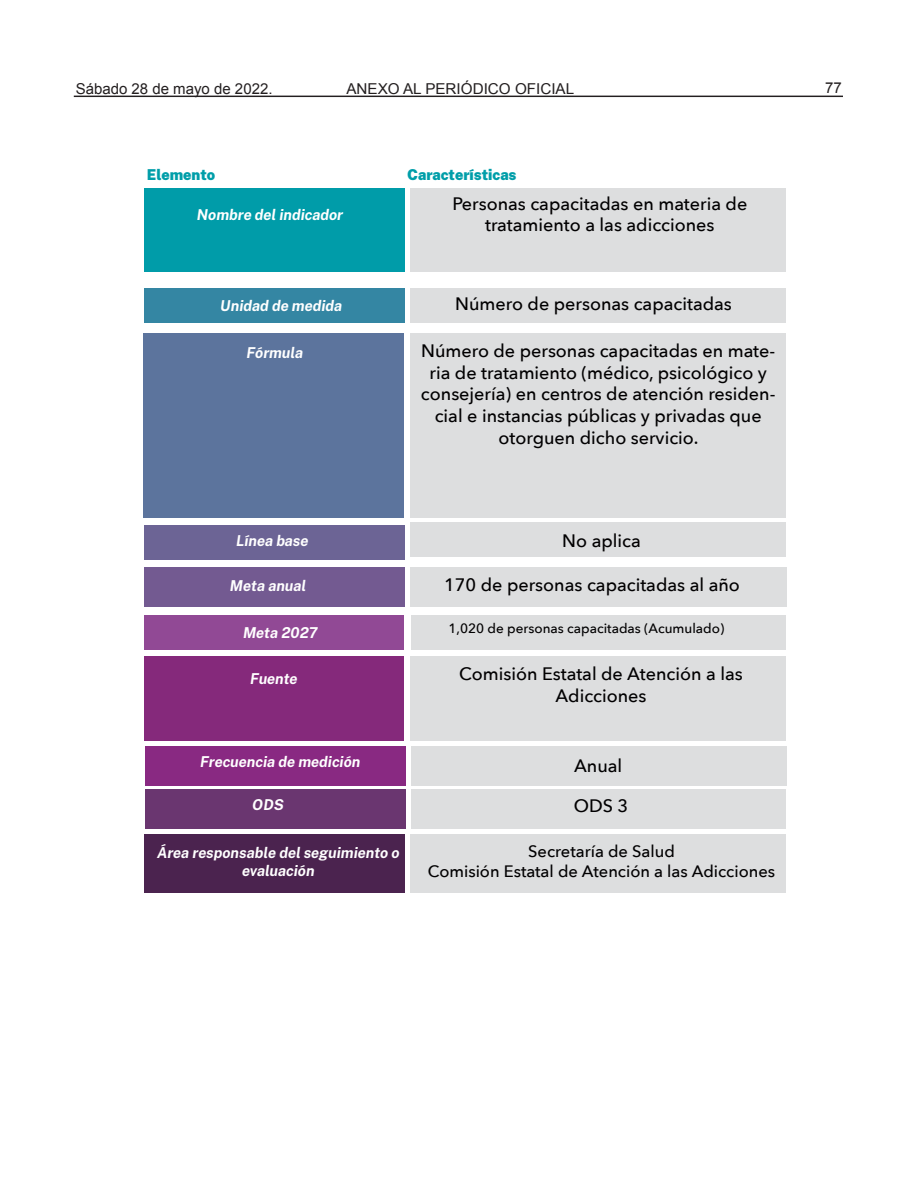
<style>
.page{position:relative;width:918px;height:1188px;background:#fff}
.page>*{position:absolute;margin:0;border:0;box-sizing:border-box;transform-origin:0 0}
.t1{font:500 18px/21.6px "Avenir Next";color:#010001;text-align:center}
.t2{font:500 16.5px/19.8px "Avenir Next";color:#010001;text-align:center}
.t3{font:italic 700 15px/18px "Public Sans";color:#fff;text-align:center}
.t4{font:15px "Arial";color:#231f20}
.t5{font:900 15px "Public Sans";color:#009ea9}
.t6{font:500 13.5px "Avenir Next";color:#010001}
</style>
<div class="page">
<hr style="left:74px;top:96px;width:769px;height:1px;background:#231f20">
<div style="left:144px;top:189px;width:261px;height:83px;background:#009ca9"></div>
<div style="left:144px;top:288px;width:261px;height:35px;background:#3486a3"></div>
<div style="left:144px;top:334px;width:260px;height:184px;background:#5c749d"></div>
<div style="left:144px;top:525px;width:261px;height:35px;background:#6c6495"></div>
<div style="left:144px;top:567px;width:261px;height:40px;background:#735a91"></div>
<div style="left:411px;top:189px;width:375px;height:83px;background:#dddedf"></div>
<div style="left:411px;top:288px;width:375px;height:35px;background:#dddedf"></div>
<div style="left:411px;top:334px;width:375px;height:184px;background:#dddedf"></div>
<div style="left:410px;top:522px;width:376px;height:34px;background:#dddedf"></div>
<div style="left:410px;top:567px;width:377px;height:40px;background:#dddedf"></div>
<div style="left:144px;top:615px;width:260px;height:34px;background:#914995"></div>
<div style="left:145px;top:789px;width:260px;height:40px;background:#6a3670"></div>
<div style="left:144px;top:656px;width:260px;height:85px;background:#85297b"></div>
<div style="left:145px;top:746px;width:261px;height:40px;background:#892982"></div>
<div style="left:144px;top:834px;width:261px;height:59px;background:#4b234f"></div>
<div style="left:412px;top:615px;width:374px;height:34px;background:#dddedf"></div>
<div style="left:410px;top:656px;width:376px;height:85px;background:#dddedf"></div>
<div style="left:412px;top:789px;width:374px;height:40px;background:#dddedf"></div>
<div style="left:410px;top:834px;width:376px;height:59px;background:#dddedf"></div>
<div style="left:412px;top:746px;width:375px;height:40px;background:#dddedf"></div>
<p class="t4" style="left:76px;top:79px;width:198px">Sábado 28 de mayo de 2022.</p>
<p class="t4" style="left:346px;top:79px;width:229px">ANEXO AL PERIÓDICO OFICIAL</p>
<p class="t4" style="left:825px;top:78px;width:18px">77</p>
<p class="t5" style="left:147px;top:163px;width:70px">Elemento</p>
<p class="t5" style="left:407px;top:163px;width:111px">Características</p>
<p class="t3" style="left:197px;top:205px;width:148px">Nombre del indicador</p>
<p class="t3" style="left:220px;top:296px;width:124px">Unidad de medida</p>
<p class="t3" style="left:246px;top:343px;width:58px">Fórmula</p>
<p class="t1" style="left:452px;top:192px;width:297px">Personas capacitadas en materia de tratamiento a las adicciones</p>
<p class="t1" style="left:455px;top:292px;width:278px">Número de personas capacitadas</p>
<p class="t1" style="left:421px;top:340px;width:356px">Número de personas capacitadas en mate&shy;ria de tratamiento (médico, psicológico y consejería) en centros de atención residen&shy;cial e instancias públicas y privadas que otorguen dicho servicio.</p>
<p class="t3" style="left:236px;top:531px;width:74px">Línea base</p>
<p class="t1" style="left:562px;top:529px;width:80px">No aplica</p>
<p class="t3" style="left:230px;top:576px;width:78px">Meta anual</p>
<p class="t1" style="left:444px;top:574px;width:297px">170 de personas capacitadas al año</p>
<p class="t3" style="left:243px;top:623px;width:76px">Meta 2027</p>
<p class="t3" style="left:250px;top:669px;width:49px">Fuente</p>
<p class="t6" style="left:449px;top:617px;width:277px">1,020 de personas capacitadas (Acumulado)</p>
<p class="t1" style="left:459px;top:662px;width:285px">Comisión Estatal de Atención a las<br>Adicciones</p>
<p class="t3" style="left:200px;top:752px;width:162px">Frecuencia de medición</p>
<p class="t3" style="left:252px;top:794px;width:33px">ODS</p>
<p class="t3" style="left:157px;top:843px;width:244px">Área responsable del seguimiento o evaluación</p>
<p class="t1" style="left:574px;top:754px;width:50px">Anual</p>
<p class="t1" style="left:574px;top:794px;width:56px">ODS 3</p>
<p class="t2" style="left:428px;top:841px;width:349px">Secretaría de Salud<br>Comisión Estatal de Atención a las Adicciones</p>
</div>
